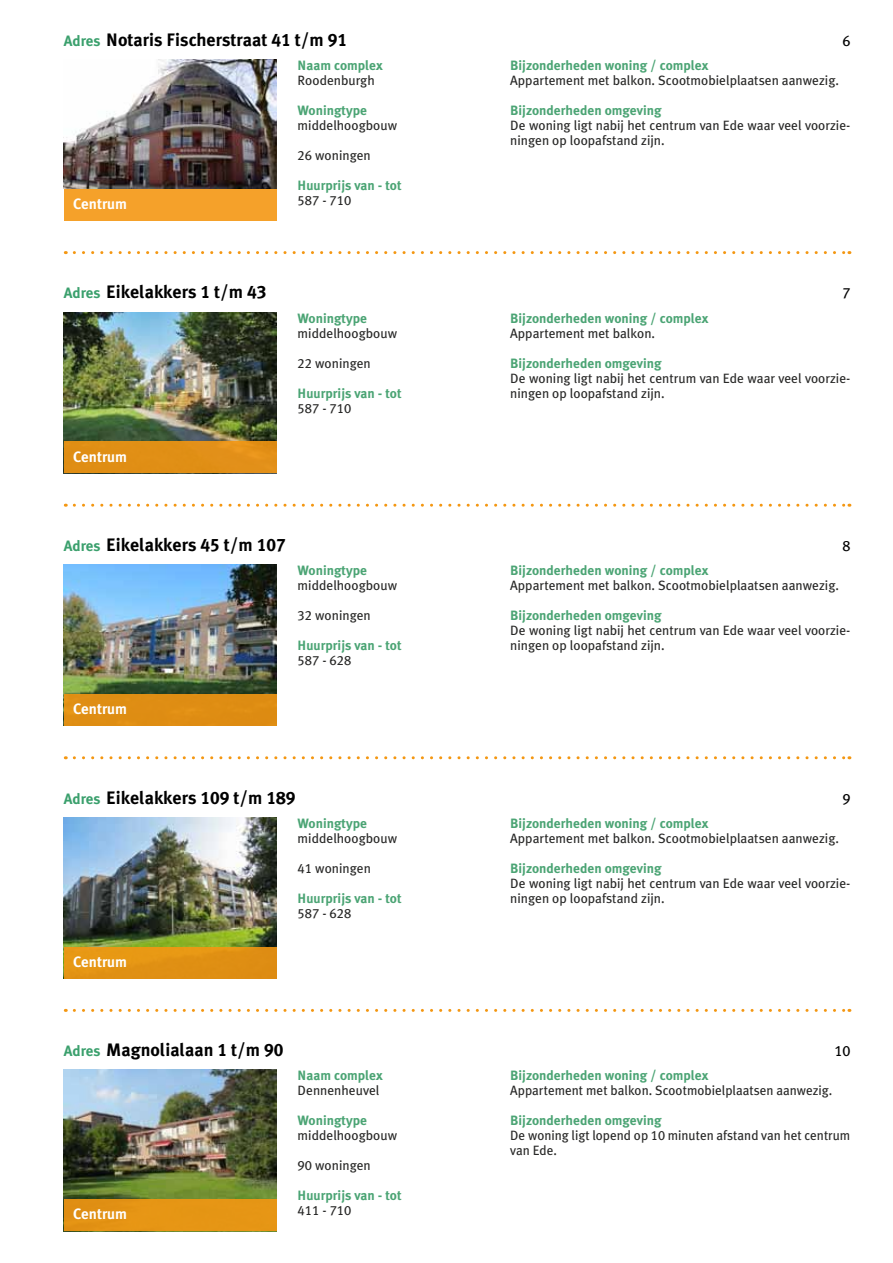
<style>
.page{position:relative;width:893px;height:1263px;background:#fff}
.page>*{position:absolute;margin:0;border:0;box-sizing:border-box;transform-origin:0 0}
.t1{font:700 18px "Meta Plus Lining";color:#000}
.t2{font:700 15px "Meta Plus Lining";color:#fff}
.t3{font:15px "Meta Plus Lining";color:#000}
.t4{font:13.5px/15px "Meta Plus Lining";color:#282827}
.t5{font:700 13.5px "Meta Plus Lining";color:#4ba474}
.s1{font-size:15px;color:#3ba06d}
</style>
<div class="page">
<svg style="left:74px;top:251px;width:776px;height:3px"></svg>
<svg style="left:74px;top:504px;width:776px;height:3px"></svg>
<svg style="left:74px;top:756px;width:776px;height:3px"></svg>
<svg style="left:74px;top:1009px;width:776px;height:3px"></svg>
<img style="left:64px;top:60px;width:212px;height:129px">
<div style="left:64px;top:189px;width:212px;height:32px;background:#f5a12a"></div>
<img style="left:64px;top:312px;width:212px;height:129px">
<div style="left:64px;top:441px;width:212px;height:32px;background:#e18f15"></div>
<img style="left:64px;top:565px;width:212px;height:129px">
<div style="left:64px;top:694px;width:212px;height:32px;background:#df8d13"></div>
<img style="left:64px;top:817px;width:212px;height:129px">
<div style="left:64px;top:946px;width:212px;height:32px;background:#e09013"></div>
<img style="left:64px;top:1070px;width:212px;height:129px">
<div style="left:64px;top:1199px;width:212px;height:32px;background:#e69514"></div>
<h1 class="t1" style="left:64px;top:29px;width:285px"><span class="s1">Adres</span> Notaris Fischerstraat 41 t/m 91</h1>
<p class="t2" style="left:73px;top:195px;width:56px">Centrum</p>
<p class="t5" style="left:298px;top:58px;width:87px">Naam complex</p>
<p class="t4" style="left:298px;top:73px;width:79px">Roodenburgh</p>
<p class="t5" style="left:298px;top:103px;width:71px">Woningtype</p>
<p class="t4" style="left:298px;top:118px;width:101px">middelhoogbouw</p>
<p class="t4" style="left:298px;top:148px;width:75px">26 woningen</p>
<p class="t5" style="left:298px;top:178px;width:105px">Huurprijs van - tot</p>
<p class="t4" style="left:298px;top:193px;width:55px">587 - 710</p>
<h1 class="t1" style="left:64px;top:282px;width:204px"><span class="s1">Adres</span> Eikelakkers 1 t/m 43</h1>
<p class="t2" style="left:73px;top:448px;width:56px">Centrum</p>
<p class="t5" style="left:298px;top:310px;width:71px">Woningtype</p>
<p class="t4" style="left:298px;top:325px;width:101px">middelhoogbouw</p>
<p class="t4" style="left:298px;top:355px;width:75px">22 woningen</p>
<p class="t5" style="left:298px;top:385px;width:105px">Huurprijs van - tot</p>
<p class="t4" style="left:298px;top:400px;width:55px">587 - 710</p>
<h1 class="t1" style="left:64px;top:534px;width:223px"><span class="s1">Adres</span> Eikelakkers 45 t/m 107</h1>
<p class="t5" style="left:298px;top:563px;width:71px">Woningtype</p>
<p class="t4" style="left:298px;top:578px;width:101px">middelhoogbouw</p>
<p class="t4" style="left:298px;top:608px;width:75px">32 woningen</p>
<p class="t5" style="left:298px;top:638px;width:105px">Huurprijs van - tot</p>
<p class="t4" style="left:298px;top:653px;width:55px">587 - 628</p>
<p class="t2" style="left:73px;top:700px;width:56px">Centrum</p>
<h1 class="t1" style="left:64px;top:787px;width:233px"><span class="s1">Adres</span> Eikelakkers 109 t/m 189</h1>
<p class="t2" style="left:73px;top:953px;width:56px">Centrum</p>
<p class="t5" style="left:298px;top:815px;width:71px">Woningtype</p>
<p class="t4" style="left:298px;top:830px;width:101px">middelhoogbouw</p>
<p class="t4" style="left:298px;top:860px;width:75px">41 woningen</p>
<p class="t5" style="left:298px;top:890px;width:105px">Huurprijs van - tot</p>
<p class="t4" style="left:298px;top:905px;width:55px">587 - 628</p>
<h1 class="t1" style="left:64px;top:1039px;width:221px"><span class="s1">Adres</span> Magnolialaan 1 t/m 90</h1>
<p class="t2" style="left:73px;top:1205px;width:56px">Centrum</p>
<p class="t5" style="left:298px;top:1068px;width:87px">Naam complex</p>
<p class="t4" style="left:298px;top:1083px;width:83px">Dennenheuvel</p>
<p class="t5" style="left:298px;top:1113px;width:71px">Woningtype</p>
<p class="t4" style="left:298px;top:1128px;width:101px">middelhoogbouw</p>
<p class="t4" style="left:298px;top:1158px;width:75px">90 woningen</p>
<p class="t5" style="left:298px;top:1188px;width:105px">Huurprijs van - tot</p>
<p class="t4" style="left:298px;top:1203px;width:55px">411 - 710</p>
<p class="t3" style="left:842px;top:32px;width:10px">6</p>
<p class="t5" style="left:510px;top:58px;width:200px">Bijzonderheden woning / complex</p>
<p class="t4" style="left:510px;top:73px;width:330px">Appartement met balkon. Scootmobielplaatsen aanwezig.</p>
<p class="t5" style="left:510px;top:102px;width:153px">Bijzonderheden omgeving</p>
<p class="t4" style="left:510px;top:118px;width:342px">De woning ligt nabij het centrum van Ede waar veel voorzie&shy;ningen op loopafstand zijn.</p>
<p class="t3" style="left:842px;top:285px;width:10px">7</p>
<p class="t5" style="left:510px;top:310px;width:200px">Bijzonderheden woning / complex</p>
<p class="t4" style="left:510px;top:325px;width:146px">Appartement met balkon.</p>
<p class="t5" style="left:510px;top:355px;width:153px">Bijzonderheden omgeving</p>
<p class="t4" style="left:510px;top:370px;width:342px">De woning ligt nabij het centrum van Ede waar veel voorzie&shy;ningen op loopafstand zijn.</p>
<p class="t3" style="left:842px;top:537px;width:10px">8</p>
<p class="t5" style="left:510px;top:563px;width:200px">Bijzonderheden woning / complex</p>
<p class="t4" style="left:510px;top:578px;width:330px">Appartement met balkon. Scootmobielplaatsen aanwezig.</p>
<p class="t5" style="left:510px;top:608px;width:153px">Bijzonderheden omgeving</p>
<p class="t4" style="left:510px;top:623px;width:342px">De woning ligt nabij het centrum van Ede waar veel voorzie&shy;ningen op loopafstand zijn.</p>
<p class="t3" style="left:842px;top:790px;width:10px">9</p>
<p class="t5" style="left:510px;top:815px;width:200px">Bijzonderheden woning / complex</p>
<p class="t4" style="left:510px;top:830px;width:330px">Appartement met balkon. Scootmobielplaatsen aanwezig.</p>
<p class="t5" style="left:510px;top:860px;width:153px">Bijzonderheden omgeving</p>
<p class="t4" style="left:510px;top:875px;width:342px">De woning ligt nabij het centrum van Ede waar veel voorzie&shy;ningen op loopafstand zijn.</p>
<p class="t3" style="left:834px;top:1042px;width:18px">10</p>
<p class="t5" style="left:510px;top:1068px;width:200px">Bijzonderheden woning / complex</p>
<p class="t4" style="left:510px;top:1083px;width:324px">Appartement met balkon. Scootmobielplaatsen aanwezig.</p>
<p class="t5" style="left:510px;top:1113px;width:153px">Bijzonderheden omgeving</p>
<p class="t4" style="left:510px;top:1128px;width:342px">De woning ligt lopend op 10 minuten afstand van het centrum van Ede.</p>
</div>
